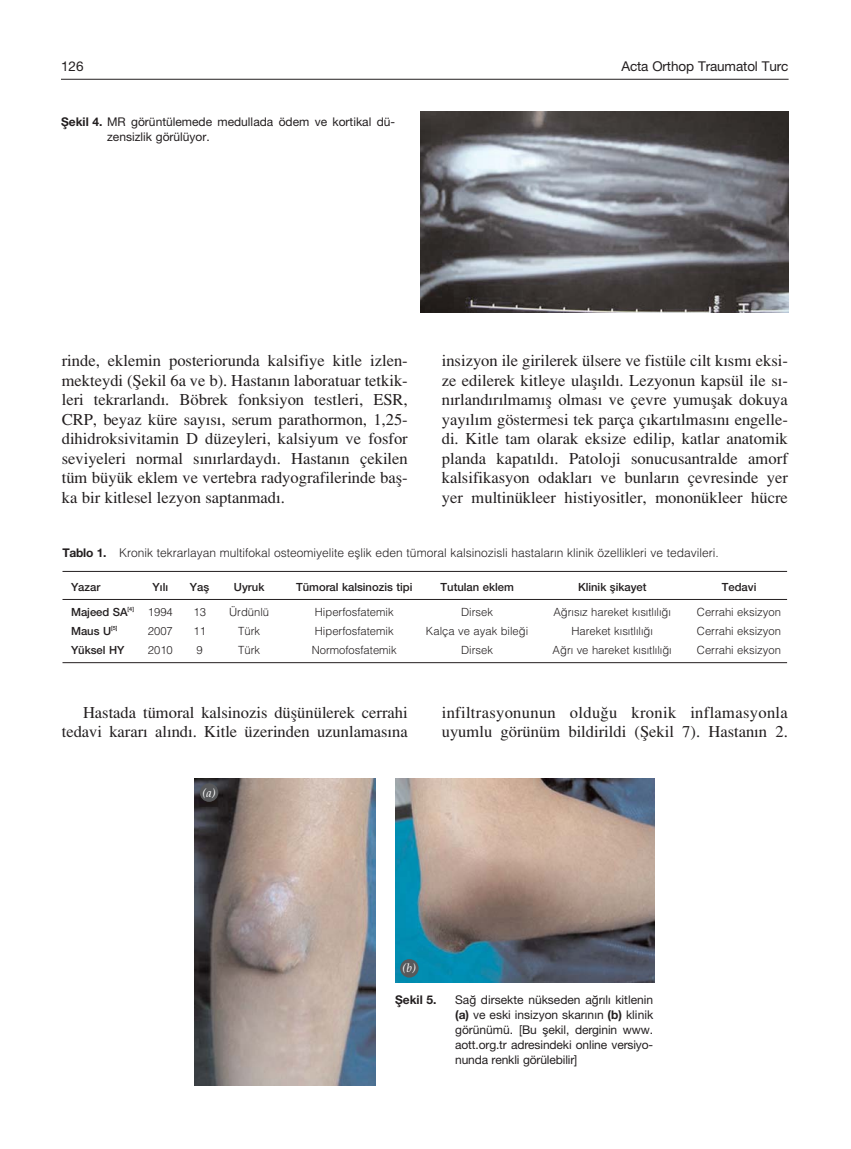
<style>
.page{position:relative;width:851px;height:1149px;background:#fff}
.page>*{position:absolute;margin:0;border:0;box-sizing:border-box;transform-origin:0 0}
.t1{font:16.5px/19.5px "Times";color:#231f20;text-align:justify}
.t2{font:16.5px/19.5px "Times";letter-spacing:.02em;color:#231f20}
.t3{font:13.5px "Helvetica T";letter-spacing:-.01em;color:#231f20}
.t4{font:12px/15px "Helvetica T";color:#231f20}
.t5{font:12px "Helvetica T Light";color:#231f20}
.t6{font:12px "Helvetica T Bold";color:#231f20}
.t7{font:12px "Palatino Italic Turk";color:#fff}
.t8{font:11.25px "Helvetica T Light";color:#231f20}
.t9{font:11.25px "Helvetica T Medium";color:#231f20}
.t10{font:5.7px "Helvetica T Medium";color:#231f20}
.s1{font-family:"Helvetica T Bold"}
</style>
<div class="page">
<hr style="left:61px;top:79px;width:727px;height:1px;background:#231f20">
<img style="left:195px;top:778px;width:180px;height:306px">
<img style="left:395px;top:778px;width:259px;height:203px">
<hr style="left:62px;top:571px;width:725px;height:1px;background:#231f20">
<hr style="left:62px;top:599px;width:725px;height:1px;background:#231f20">
<hr style="left:62px;top:662px;width:725px;height:1px;background:#231f20">
<img style="left:420px;top:112px;width:368px;height:200px">
<div style="left:200px;top:783px;width:18px;height:18px;background:#58595b;border-radius:50%"></div>
<div style="left:400px;top:958px;width:18px;height:19px;background:#58595b;border-radius:50%"></div>
<p class="t3" style="left:61px;top:61px;width:24px">126</p>
<p class="t3" style="left:621px;top:61px;width:169px">Acta Orthop Traumatol Turc</p>
<p class="t4" style="left:107px;top:115px;width:289px;text-indent:-46px"><span class="s1">fiekil 4.</span> MR görüntülemede medullada ödem ve kortikal dü&shy;zensizlik görülüyor.</p>
<p class="t1" style="left:62px;top:352px;width:347px">rinde, eklemin posteriorunda kalsifiye kitle izlen&shy;mekteydi (fiekil 6a ve b). Hastan›n laboratuar tetkik&shy;leri tekrarland›. Böbrek fonksiyon testleri, ESR, CRP, beyaz küre say›s›, serum parathormon, 1,25- dihidroksivitamin D düzeyleri, kalsiyum ve fosfor seviyeleri normal s›n›rlardayd›. Hastan›n çekilen tüm büyük eklem ve vertebra radyografilerinde bafl&shy;ka bir kitlesel lezyon saptanmad›.</p>
<p class="t1" style="left:442px;top:352px;width:347px">insizyon ile girilerek ülsere ve fistüle cilt k›sm› eksi&shy;ze edilerek kitleye ulafl›ld›. Lezyonun kapsül ile s›- n›rland›r›lmam›fl olmas› ve çevre yumuflak dokuya yay›l›m göstermesi tek parça ç›kart›lmas›n› engelle&shy;di. Kitle tam olarak eksize edilip, katlar anatomik planda kapat›ld›. Patoloji sonucusantralde amorf kalsifikasyon odaklar› ve bunlar›n çevresinde yer yer multinükleer histiyositler, mononükleer hücre</p>
<p class="t5" style="left:62px;top:548px;width:657px"><span class="s1">Tablo 1.</span> Kronik tekrarlayan multifokal osteomiyelite efllik eden tümoral kalsinozisli hastalar›n klinik özellikleri ve tedavileri.</p>
<p class="t9" style="left:71px;top:582px;width:31px">Yazar</p>
<p class="t9" style="left:153px;top:582px;width:17px">Y›l›</p>
<p class="t9" style="left:190px;top:582px;width:21px">Yafl</p>
<p class="t9" style="left:234px;top:582px;width:32px">Uyruk</p>
<p class="t9" style="left:296px;top:582px;width:118px">Tümoral kalsinozis tipi</p>
<p class="t9" style="left:440px;top:582px;width:75px">Tutulan eklem</p>
<p class="t9" style="left:578px;top:582px;width:70px">Klinik flikayet</p>
<p class="t9" style="left:721px;top:582px;width:36px">Tedavi</p>
<p class="t9" style="left:71px;top:608px;width:58px">Majeed SA</p>
<p class="t10" style="left:128px;top:606px;width:8px">[4]</p>
<p class="t8" style="left:148px;top:607px;width:27px">1994</p>
<p class="t8" style="left:193px;top:607px;width:14px">13</p>
<p class="t8" style="left:229px;top:607px;width:41px">Ürdünlü</p>
<p class="t8" style="left:315px;top:607px;width:80px">Hiperfosfatemik</p>
<p class="t8" style="left:461px;top:607px;width:33px">Dirsek</p>
<p class="t8" style="left:553px;top:607px;width:119px">A¤r›s›z hareket k›s›tl›l›¤›</p>
<p class="t8" style="left:696px;top:607px;width:86px">Cerrahi eksizyon</p>
<p class="t9" style="left:71px;top:626px;width:42px">Maus U</p>
<p class="t10" style="left:111px;top:625px;width:8px">[5]</p>
<p class="t8" style="left:148px;top:626px;width:27px">2007</p>
<p class="t8" style="left:193px;top:626px;width:14px">11</p>
<p class="t8" style="left:238px;top:626px;width:23px">Türk</p>
<p class="t8" style="left:315px;top:626px;width:80px">Hiperfosfatemik</p>
<p class="t8" style="left:426px;top:626px;width:104px">Kalça ve ayak bile¤i</p>
<p class="t8" style="left:571px;top:626px;width:83px">Hareket k›s›tl›l›¤›</p>
<p class="t8" style="left:696px;top:626px;width:86px">Cerrahi eksizyon</p>
<p class="t9" style="left:71px;top:645px;width:55px">Yüksel HY</p>
<p class="t8" style="left:148px;top:645px;width:27px">2010</p>
<p class="t8" style="left:196px;top:645px;width:8px">9</p>
<p class="t8" style="left:238px;top:645px;width:23px">Türk</p>
<p class="t8" style="left:311px;top:645px;width:87px">Normofosfatemik</p>
<p class="t8" style="left:461px;top:645px;width:33px">Dirsek</p>
<p class="t8" style="left:552px;top:645px;width:121px">A¤r› ve hareket k›s›tl›l›¤›</p>
<p class="t8" style="left:696px;top:645px;width:86px">Cerrahi eksizyon</p>
<p class="t1" style="left:62px;top:703px;width:347px;text-align:right">Hastada tümoral kalsinozis düflünülerek cerrahi tedavi karar› al›nd›. Kitle üzerinden uzunlamas›na</p>
<p class="t7" style="left:202px;top:787px;width:15px">(a)</p>
<p class="t2" style="left:442px;top:703px;width:347px">infiltrasyonunun oldu¤u kronik inflamasyonla uyumlu görünüm bildirildi (fiekil 7). Hastan›n 2.</p>
<p class="t7" style="left:402px;top:963px;width:15px">(b)</p>
<p class="t6" style="left:395px;top:994px;width:43px">fiekil 5.</p>
<p class="t4" style="left:455px;top:992px;width:199px;text-align:justify">Sa¤ dirsekte nükseden a¤r›l› kitlenin <span class="s1">(a)</span> ve eski insizyon skar›n›n <span class="s1">(b)</span> klinik görünümü. [Bu flekil, derginin www. aott.org.tr adresindeki online versiyo&shy;nunda renkli görülebilir]</p>
</div>
